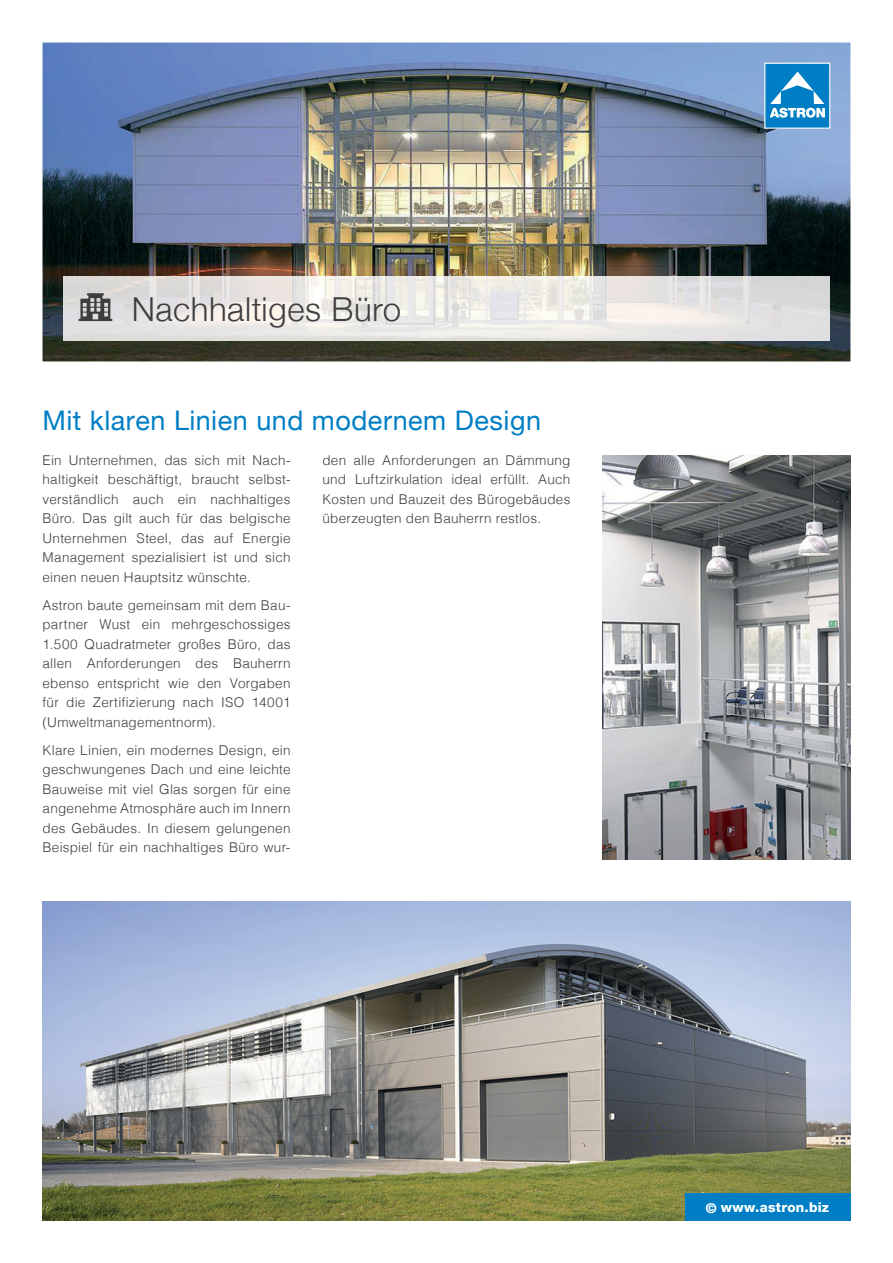
<style>
.page{position:relative;width:893px;height:1263px;background:#fff}
.page>*{position:absolute;margin:0;border:0;box-sizing:border-box;transform-origin:0 0}
.t1{font:300 33px "Helvetica Neue";letter-spacing:.015em;color:#3e3e3f}
.t2{font:27px "Helvetica Neue";letter-spacing:.015em;color:#007ec5}
.t3{font:300 13.5px/19.5px "Helvetica";letter-spacing:.02em;color:#3e3e3f;text-align:justify}
.t4{font:800 13.5px "Helvetica Neue LT Pro";letter-spacing:.02em;color:#fff}
</style>
<div class="page">
<img style="left:43px;top:43px;width:807px;height:318px">
<svg style="left:764px;top:62px;width:67px;height:67px;background:#3c9bd2"></svg>
<img style="left:43px;top:901px;width:807px;height:319px">
<img style="left:64px;top:276px;width:765px;height:64px">
<svg style="left:79px;top:293px;width:33px;height:28px"></svg>
<img style="left:602px;top:455px;width:248px;height:404px">
<div style="left:685px;top:1193px;width:165px;height:27px;background:#007ec5"></div>
<h1 class="t1" style="left:132px;top:289px;width:271px">Nachhaltiges Büro</h1>
<h2 class="t2" style="left:43px;top:404px;width:500px">Mit klaren Linien und modernem Design</h2>
<p class="t3" style="left:43px;top:451px;width:250px">Ein Unternehmen, das sich mit Nach&shy;haltigkeit beschäftigt, braucht selbst&shy;verständlich auch ein nachhaltiges Büro. Das gilt auch für das belgische Unternehmen Steel, das auf Energie Management spezialisiert ist und sich einen neuen Hauptsitz wünschte.</p>
<p class="t3" style="left:43px;top:596px;width:250px">Astron baute gemeinsam mit dem Bau&shy;partner Wust ein mehrgeschossiges 1.500 Quadratmeter großes Büro, das allen Anforderungen des Bauherrn ebenso entspricht wie den Vorgaben für die Zertifizierung nach ISO 14001 (Umweltmanagementnorm).</p>
<p class="t3" style="left:43px;top:741px;width:250px">Klare Linien, ein modernes Design, ein geschwungenes Dach und eine leichte Bauweise mit viel Glas sorgen für eine angenehme Atmosphäre auch im Innern des Gebäudes. In diesem gelungenen Beispiel für ein nachhaltiges Büro wur-</p>
<p class="t3" style="left:322px;top:451px;width:250px">den alle Anforderungen an Dämmung und Luftzirkulation ideal erfüllt. Auch Kosten und Bauzeit des Bürogebäudes überzeugten den Bauherrn restlos.</p>
<p class="t4" style="left:706px;top:1202px;width:125px">© www.astron.biz</p>
</div>
